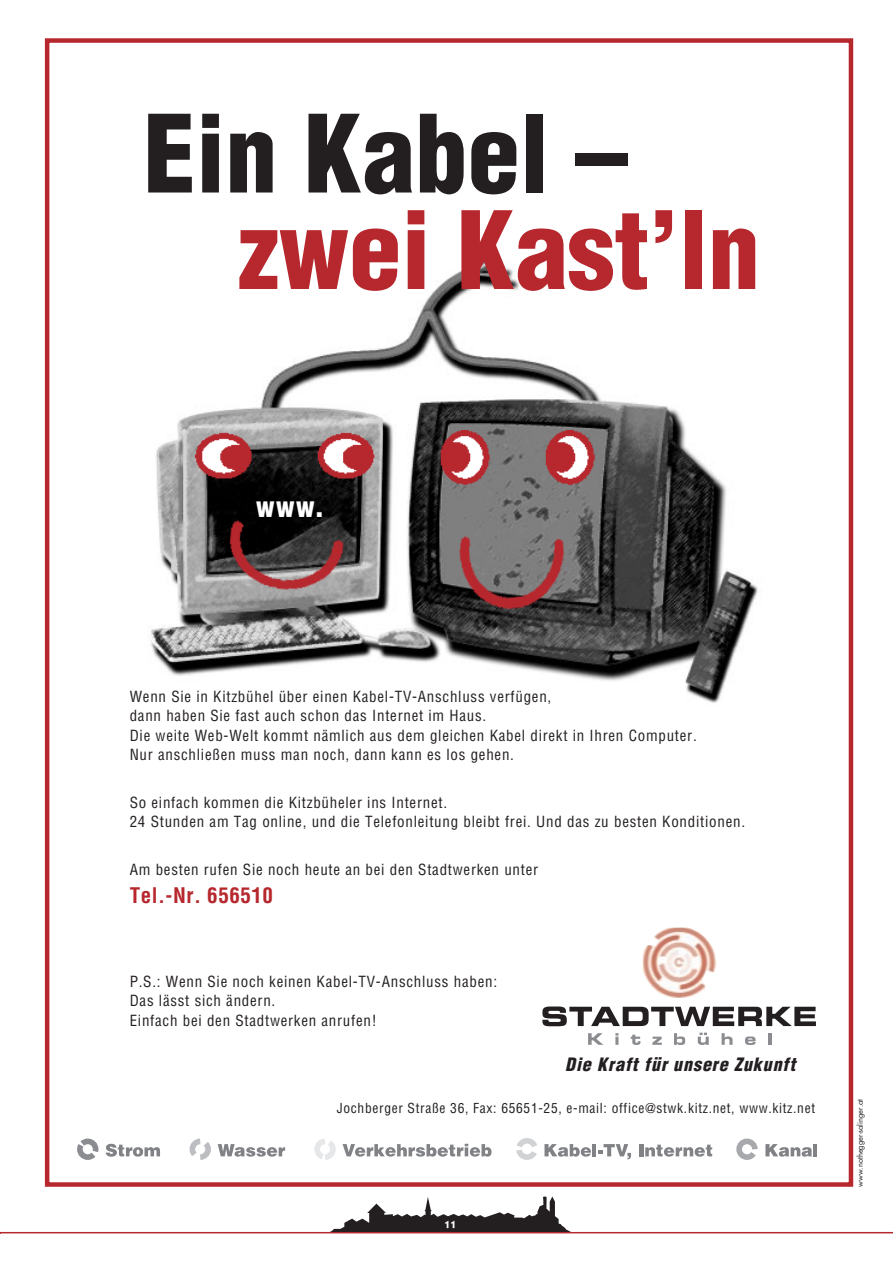
<style>
.page{position:relative;width:893px;height:1262px;background:#fff}
.page>*{position:absolute;margin:0;border:0;box-sizing:border-box;transform-origin:0 0}
.t1{font:900 condensed 105px "Helvetica";color:#b7282e}
.t2{font:900 condensed 105px "Helvetica";color:#231f20}
.t3{font:900 condensed 27.75px "Helvetica";color:#fff}
.t4{font:700 condensed 21px "Helvetica";letter-spacing:.025em;color:#b7282e}
.t5{font:italic 900 condensed 18px "Helvetica";letter-spacing:.05em;color:#231f20}
.t6{font:condensed 15px/19.5px "Helvetica";letter-spacing:.05em;color:#231f20}
.t7{font:condensed 13.5px "Helvetica";letter-spacing:.05em;color:#231f20}
.t8{font:700 10.5px "Itc Kabel";color:#fff}
.t9{font:7.5px "Futura";color:#231f20}
</style>
<div class="page">
<svg style="left:332px;top:1196px;width:237px;height:35px"></svg>
<img style="left:150px;top:257px;width:608px;height:446px">
<div style="left:45px;top:38px;width:808px;height:1148px;border:4px solid #b7282e"></div>
<hr style="left:592px;top:1144px;width:4px;height:12px;background:#808285">
<svg style="left:598px;top:1144px;width:33px;height:15px"></svg>
<hr style="left:639px;top:1144px;width:4px;height:12px;background:#808285">
<svg style="left:645px;top:1144px;width:67px;height:12px"></svg>
<hr style="left:813px;top:1144px;width:4px;height:12px;background:#808285">
<svg style="left:516px;top:1138px;width:75px;height:22px"></svg>
<svg style="left:314px;top:1139px;width:177px;height:21px"></svg>
<svg style="left:189px;top:1138px;width:96px;height:22px"></svg>
<svg style="left:77px;top:1138px;width:83px;height:22px"></svg>
<svg style="left:736px;top:1138px;width:76px;height:22px"></svg>
<img style="left:218px;top:517px;width:138px;height:81px">
<img style="left:451px;top:528px;width:119px;height:90px">
<img style="left:642px;top:927px;width:75px;height:71px">
<svg style="left:542px;top:1006px;width:274px;height:20px"></svg>
<svg style="left:588px;top:1033px;width:15px;height:11px"></svg>
<svg style="left:615px;top:1033px;width:3px;height:11px"></svg>
<svg style="left:630px;top:1034px;width:10px;height:11px"></svg>
<svg style="left:652px;top:1036px;width:9px;height:8px"></svg>
<svg style="left:674px;top:1033px;width:11px;height:12px"></svg>
<svg style="left:697px;top:1032px;width:11px;height:13px"></svg>
<svg style="left:721px;top:1033px;width:11px;height:11px"></svg>
<svg style="left:745px;top:1036px;width:10px;height:9px"></svg>
<svg style="left:768px;top:1033px;width:3px;height:11px"></svg>
<img style="left:195px;top:427px;width:182px;height:66px">
<img style="left:436px;top:431px;width:60px;height:59px">
<img style="left:541px;top:431px;width:60px;height:59px">
<hr style="left:0;top:1231px;width:892px;height:2px;background:#b7282e">
<h1 class="t2" style="left:143px;top:114px;width:486px">Ein Kabel –</h1>
<h1 class="t1" style="left:238px;top:210px;width:524px">zwei Kast’ln</h1>
<h2 class="t3" style="left:256px;top:496px;width:70px">www.</h2>
<p class="t6" style="left:130px;top:688px;width:568px">Wenn Sie in Kitzbühel über einen Kabel-TV-Anschluss verfügen,<br>dann haben Sie fast auch schon das Internet im Haus.<br>Die weite Web-Welt kommt nämlich aus dem gleichen Kabel direkt in Ihren Computer.<br>Nur anschließen muss man noch, dann kann es los gehen.</p>
<p class="t6" style="left:130px;top:794px;width:617px">So einfach kommen die Kitzbüheler ins Internet.<br>24 Stunden am Tag online, und die Telefonleitung bleibt frei. Und das zu besten Konditionen.</p>
<p class="t6" style="left:130px;top:861px;width:410px">Am besten rufen Sie noch heute an bei den Stadtwerken unter</p>
<h3 class="t4" style="left:130px;top:887px;width:145px">Tel.-Nr. 656510</h3>
<p class="t6" style="left:130px;top:973px;width:369px">P.S.: Wenn Sie noch keinen Kabel-TV-Anschluss haben:<br>Das lässt sich ändern.<br>Einfach bei den Stadtwerken anrufen!</p>
<p class="t5" style="left:565px;top:1057px;width:232px">Die Kraft für unsere Zukunft</p>
<p class="t7" style="left:337px;top:1103px;width:479px">Jochberger Straße 36, Fax: 65651-25, e-mail: office@stwk.kitz.net, www.kitz.net</p>
<p class="t9" style="left:856px;top:1186px;width:90px;rotate:-90deg">www.nothegger-salinger.at</p>
<p class="t8" style="left:444px;top:1220px;width:13px">11</p>
</div>
